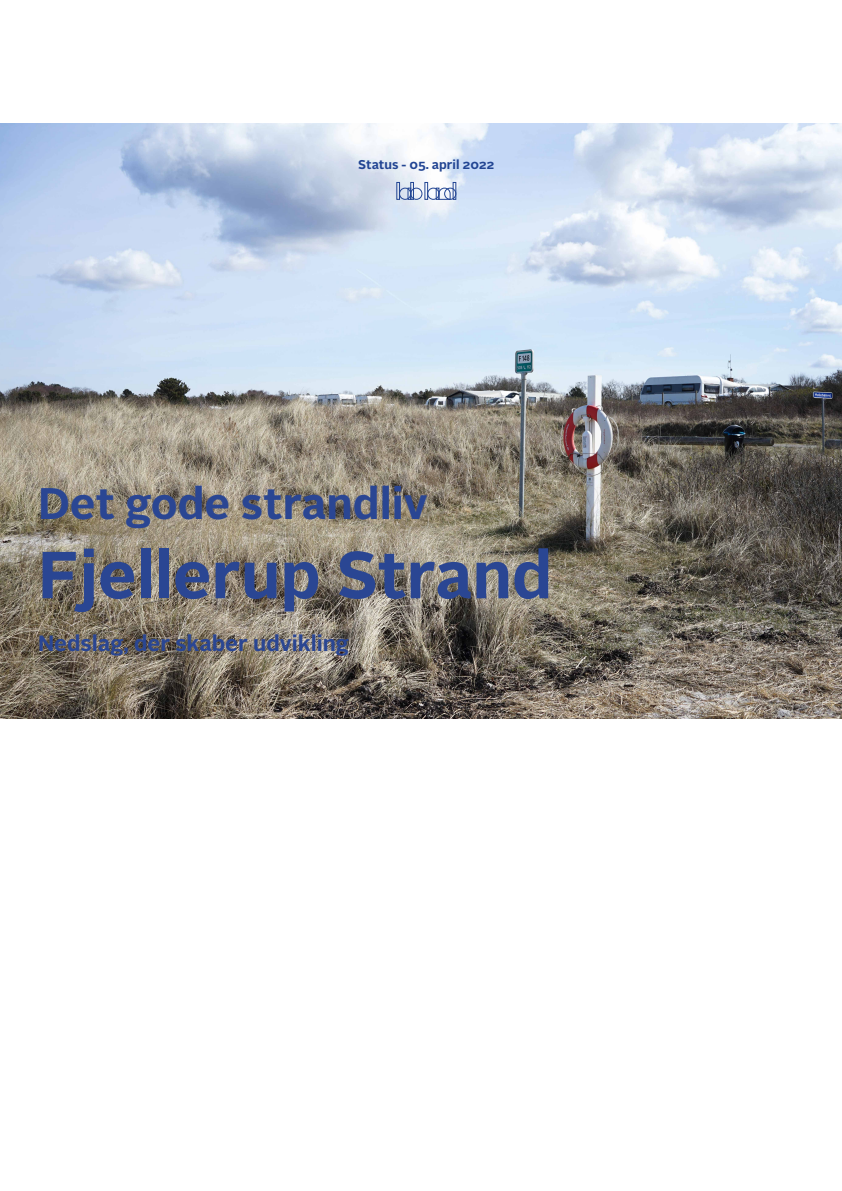
<style>
.page{position:relative;width:842px;height:1191px;background:#fff}
.page>*{position:absolute;margin:0;border:0;box-sizing:border-box;transform-origin:0 0}
.t1{font:700 66.2px "Alright Sans";color:#2a4693}
.t2{font:700 44.1px "Alright Sans";color:#2a4693}
.t3{font:700 22.1px "Alright Sans";color:#2a4693}
.t4{font:700 12.7px "Alright Sans";color:#224593}
</style>
<div class="page">
<img style="left:0;top:123px;width:842px;height:596px">
<div style="left:399px;top:188px;width:12px;height:12px;border:1px solid #224593;border-radius:50%"></div>
<div style="left:396px;top:182px;width:4px;height:18px;border:1px solid #224593"></div>
<svg style="left:408px;top:188px;width:2px;height:12px"></svg>
<div style="left:410px;top:182px;width:4px;height:18px;border:1px solid #224593"></div>
<div style="left:424px;top:182px;width:4px;height:18px;border:1px solid #224593"></div>
<div style="left:410px;top:188px;width:12px;height:12px;border:1px solid #224593;border-radius:50%"></div>
<div style="left:427px;top:188px;width:12px;height:12px;border:1px solid #224593;border-radius:50%"></div>
<svg style="left:436px;top:187px;width:15px;height:13px"></svg>
<div style="left:444px;top:188px;width:12px;height:12px;border:1px solid #224593;border-radius:50%"></div>
<div style="left:453px;top:182px;width:3px;height:18px;border:1px solid #224593"></div>
<p class="t4" style="left:358px;top:156px;width:138px">Status - 05. april 2022</p>
<h2 class="t2" style="left:38px;top:472px;width:391px">Det gode strandliv</h2>
<h1 class="t1" style="left:38px;top:528px;width:516px">Fjellerup Strand</h1>
<p class="t3" style="left:38px;top:628px;width:312px">Nedslag, der skaber udvikling</p>
</div>
